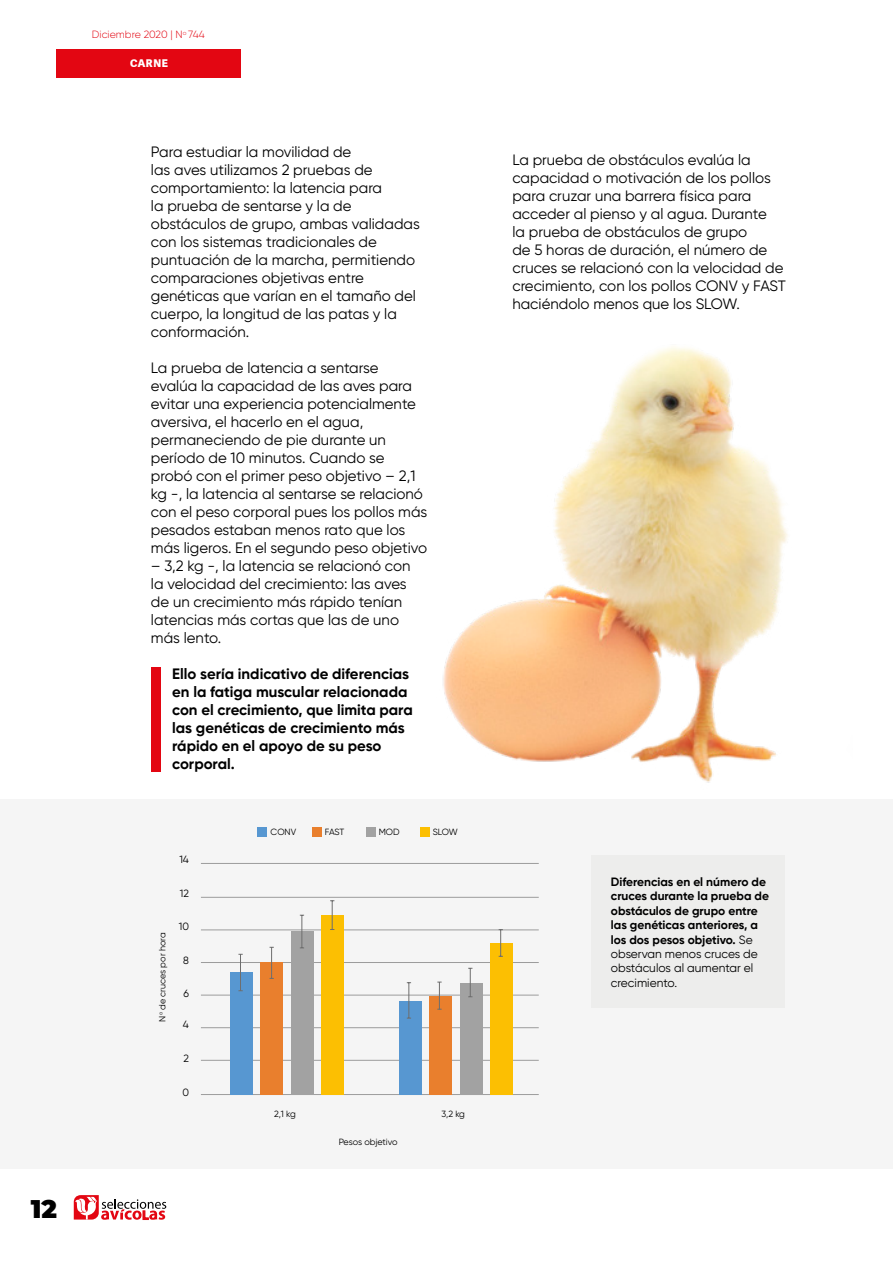
<style>
.page{position:relative;width:893px;height:1263px;background:#fff}
.page>*{position:absolute;margin:0;border:0;box-sizing:border-box;transform-origin:0 0}
.t1{font:900 25.5px "Montserrat";color:#000}
.t2{font:15px/18px "Gilroy";color:#000}
.t3{font:700 15px/18px "Gilroy";color:#000}
.t4{font:700 12px/14.4px "Gilroy";color:#000}
.t5{font:300 10.5px "Gilroy";color:#e30612}
.t6{font:10.5px "Gilroy";color:#000}
.t7{font:800 10.5px "Adelle Sans";letter-spacing:.05em;color:#fff}
.t8{font:9px "Gilroy";letter-spacing:-.005em;color:#000}
.s1{font-weight:400}
</style>
<div class="page">
<div style="left:57px;top:50px;width:184px;height:28px;background:#e30612"></div>
<svg style="left:74px;top:1195px;width:92px;height:25px"></svg>
<div style="left:0;top:799px;width:893px;height:370px;background:#f5f5f5"></div>
<div style="left:591px;top:855px;width:193px;height:153px;background:#ededec"></div>
<hr style="left:201px;top:863px;width:338px;height:1px;background:#9c9c9c">
<hr style="left:201px;top:897px;width:338px;height:1px;background:#9c9c9c">
<hr style="left:201px;top:930px;width:338px;height:1px;background:#9c9c9c">
<hr style="left:201px;top:962px;width:338px;height:1px;background:#9c9c9c">
<hr style="left:201px;top:995px;width:338px;height:1px;background:#9c9c9c">
<hr style="left:201px;top:1027px;width:338px;height:1px;background:#9c9c9c">
<hr style="left:201px;top:1060px;width:338px;height:1px;background:#9c9c9c">
<hr style="left:201px;top:1094px;width:338px;height:1px;background:#9c9c9c">
<div style="left:230px;top:972px;width:23px;height:122px;background:#5797d1"></div>
<div style="left:260px;top:962px;width:23px;height:132px;background:#e97f2d"></div>
<div style="left:291px;top:931px;width:23px;height:163px;background:#a2a2a2"></div>
<div style="left:321px;top:915px;width:23px;height:179px;background:#fcbf02"></div>
<div style="left:399px;top:1001px;width:23px;height:93px;background:#5797d1"></div>
<div style="left:429px;top:996px;width:23px;height:98px;background:#e97f2d"></div>
<div style="left:460px;top:983px;width:23px;height:111px;background:#a2a2a2"></div>
<div style="left:490px;top:943px;width:23px;height:151px;background:#fcbf02"></div>
<hr style="left:240px;top:954px;width:1px;height:37px;background:#6e6e6e">
<hr style="left:271px;top:947px;width:1px;height:31px;background:#6e6e6e">
<hr style="left:302px;top:915px;width:1px;height:33px;background:#6e6e6e">
<svg style="left:330px;top:900px;width:4px;height:30px"></svg>
<hr style="left:409px;top:983px;width:1px;height:35px;background:#6e6e6e">
<svg style="left:437px;top:982px;width:5px;height:28px"></svg>
<svg style="left:468px;top:968px;width:4px;height:29px"></svg>
<svg style="left:499px;top:929px;width:4px;height:28px"></svg>
<div style="left:257px;top:827px;width:9px;height:9px;background:#5797d1"></div>
<div style="left:312px;top:827px;width:10px;height:9px;background:#e97f2d"></div>
<div style="left:366px;top:827px;width:10px;height:9px;background:#a2a2a2"></div>
<div style="left:421px;top:827px;width:9px;height:9px;background:#fcbf02"></div>
<div style="left:151px;top:668px;width:10px;height:104px;background:#e30612"></div>
<img style="left:443px;top:346px;width:345px;height:437px">
<h1 class="t1" style="left:31px;top:1189px;width:28px">12</h1>
<p class="t5" style="left:92px;top:28px;width:114px">Diciembre 2020 | N<sup>o</sup> 744</p>
<p class="t7" style="left:130px;top:57px;width:39px">CARNE</p>
<p class="t2" style="left:151px;top:143px;width:270px">Para estudiar la movilidad de<br>las aves utilizamos 2 pruebas de comportamiento: la latencia para<br>la prueba de sentarse y la de obstáculos de grupo, ambas validadas con los sistemas tradicionales de puntuación de la marcha, permitiendo comparaciones objetivas entre genéticas que varían en el tamaño del cuerpo, la longitud de las patas y la conformación.</p>
<p class="t2" style="left:151px;top:359px;width:278px">La prueba de latencia a sentarse evalúa la capacidad de las aves para evitar una experiencia potencialmente aversiva, el hacerlo en el agua, permaneciendo de pie durante un período de 10 minutos. Cuando se probó con el primer peso objetivo – 2,1 kg -, la latencia al sentarse se relacionó con el peso corporal pues los pollos más pesados estaban menos rato que los más ligeros. En el segundo peso objetivo</p>
<p class="t2" style="left:151px;top:557px;width:261px">– 3,2 kg -, la latencia se relacionó con la velocidad del crecimiento: las aves de un crecimiento más rápido tenían latencias más cortas que las de uno más lento.</p>
<p class="t3" style="left:172px;top:665px;width:242px">Ello sería indicativo de diferencias en la fatiga muscular relacionada con el crecimiento, que limita para las genéticas de crecimiento más rápido en el apoyo de su peso corporal.</p>
<p class="t8" style="left:157px;top:1021px;width:90px;rotate:-90deg">N<sup>o</sup> de cruces por hora</p>
<p class="t6" style="left:179px;top:853px;width:11px">14</p>
<p class="t6" style="left:180px;top:886px;width:11px">12</p>
<p class="t6" style="left:179px;top:920px;width:12px">10</p>
<p class="t6" style="left:183px;top:954px;width:7px">8</p>
<p class="t6" style="left:183px;top:987px;width:7px">6</p>
<p class="t6" style="left:183px;top:1018px;width:8px">4</p>
<p class="t6" style="left:183px;top:1052px;width:7px">2</p>
<p class="t6" style="left:182px;top:1086px;width:8px">0</p>
<p class="t8" style="left:271px;top:827px;width:27px">CONV</p>
<p class="t8" style="left:325px;top:827px;width:21px">FAST</p>
<p class="t8" style="left:379px;top:827px;width:22px">MOD</p>
<p class="t8" style="left:433px;top:827px;width:27px">SLOW</p>
<p class="t8" style="left:274px;top:1109px;width:23px">2,1 kg</p>
<p class="t8" style="left:442px;top:1109px;width:25px">3,2 kg</p>
<p class="t8" style="left:339px;top:1136px;width:61px">Pesos objetivo</p>
<p class="t2" style="left:512px;top:150px;width:275px">La prueba de obstáculos evalúa la capacidad o motivación de los pollos para cruzar una barrera física para acceder al pienso y al agua. Durante<br>la prueba de obstáculos de grupo<br>de 5 horas de duración, el número de cruces se relacionó con la velocidad de crecimiento, con los pollos CONV y FAST haciéndolo menos que los SLOW.</p>
<p class="t4" style="left:611px;top:874px;width:160px">Diferencias en el número de cruces durante la prueba de obstáculos de grupo entre las genéticas anteriores, a los dos pesos objetivo. <span class="s1">Se observan menos cruces de obstáculos al aumentar el crecimiento.</span></p>
</div>
